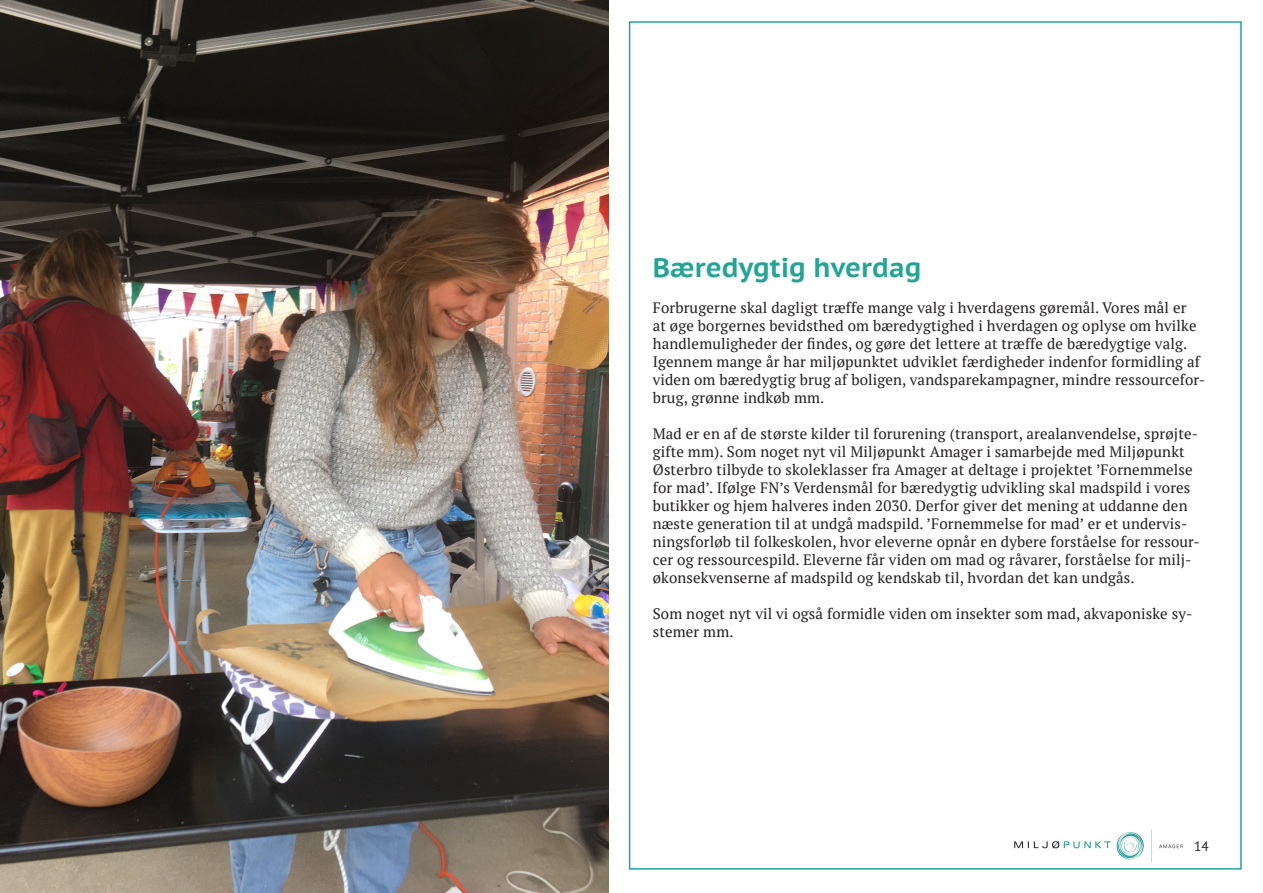
<style>
.page{position:relative;width:1263px;height:893px;background:#fff}
.page>*{position:absolute;margin:0;border:0;box-sizing:border-box;transform-origin:0 0}
.t1{font:700 27px "PT Sans Caption";color:#22a596}
.t2{font:15px/18px "PT Serif";letter-spacing:.01em;color:#231f20}
.t3{font:13.5px "PT Sans";color:#231f20}
</style>
<div class="page">
<img style="left:1014px;top:829px;width:169px;height:33px">
<img style="left:0;top:0;width:608px;height:893px">
<h1 class="t1" style="left:653px;top:253px;width:270px">Bæredygtig hverdag</h1>
<p class="t2" style="left:653px;top:298px;width:554px">Forbrugerne skal dagligt træffe mange valg i hverdagens gøremål. Vores mål er<br>at øge borgernes bevidsthed om bæredygtighed i hverdagen og oplyse om hvilke handlemuligheder der findes, og gøre det lettere at træffe de bæredygtige valg.<br>Igennem mange år har miljøpunktet udviklet færdigheder indenfor formidling af viden om bæredygtig brug af boligen, vandsparekampagner, mindre ressourcefor&shy;brug, grønne indkøb mm.</p>
<p class="t2" style="left:653px;top:425px;width:549px">Mad er en af de største kilder til forurening (transport, arealanvendelse, sprøjte&shy;gifte mm). Som noget nyt vil Miljøpunkt Amager i samarbejde med Miljøpunkt Østerbro tilbyde to skoleklasser fra Amager at deltage i projektet ’Fornemmelse for mad’. Ifølge FN’s Verdensmål for bæredygtig udvikling skal madspild i vores butikker og hjem halveres inden 2030. Derfor giver det mening at uddanne den næste generation til at undgå madspild. ’Fornemmelse for mad’ er et undervis&shy;ningsforløb til folkeskolen, hvor eleverne opnår en dybere forståelse for ressour&shy;cer og ressourcespild. Eleverne får viden om mad og råvarer, forståelse for milj&shy;økonsekvenserne af madspild og kendskab til, hvordan det kan undgås.</p>
<p class="t2" style="left:653px;top:605px;width:541px">Som noget nyt vil vi også formidle viden om insekter som mad, akvaponiske sy&shy;stemer mm.</p>
<p class="t3" style="left:1194px;top:838px;width:16px">14</p>
</div>
